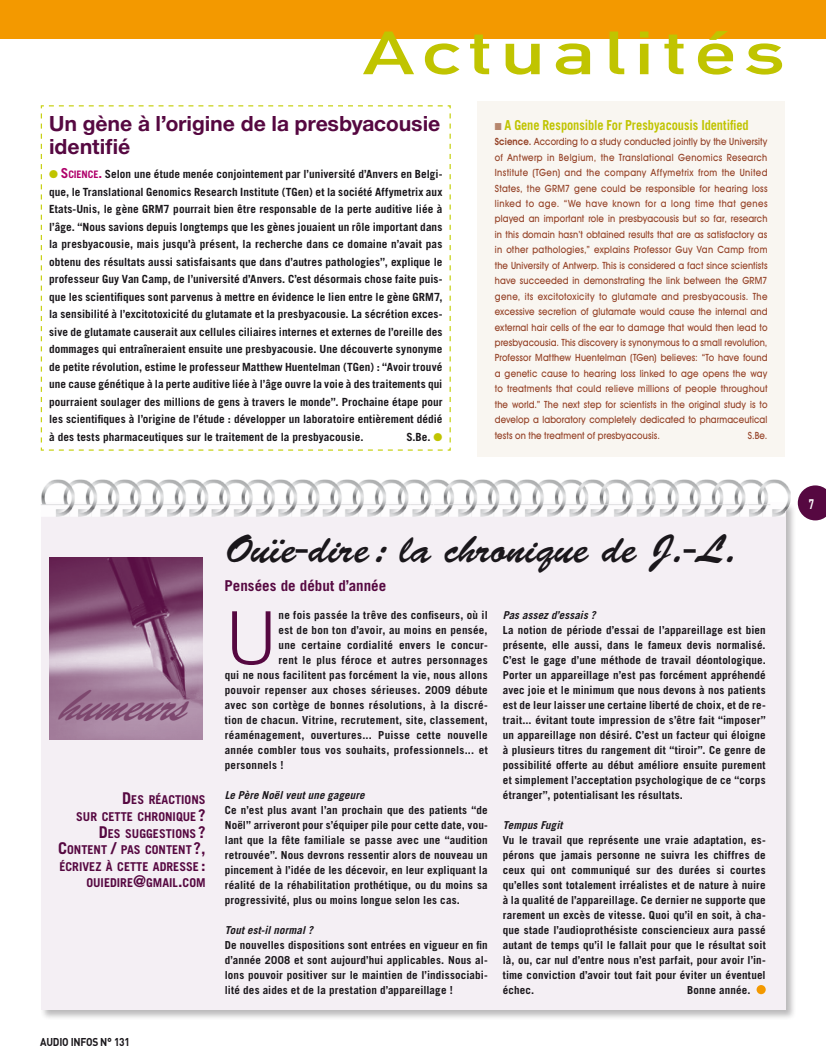
<style>
.page{position:relative;width:826px;height:1063px;background:#fff}
.page>*{position:absolute;margin:0;border:0;box-sizing:border-box;transform-origin:0 0}
.t1{font:300 73.38px "Trade Gothic";color:#560841}
.t2{font:60px "DIN Mittelschrift";letter-spacing:.1em;color:#c0c400;scale:1.4 1}
.t3{font:italic 46.25px "Brush Script";color:#7d476e;scale:.86 1}
.t4{font:40px "Brush Script";color:#1a171b}
.t5{font:700 22.5px/22.5px "Nimbus Sans Novus T";letter-spacing:-.005em;color:#560841}
.t6{font:700 15px "Trade Gothic";color:#560841}
.t7{font:700 13.75px "Trade Gothic";letter-spacing:-.005em;color:#c0c400;scale:.9 1}
.t8{font:700 13.75px "DIN";color:#fff;scale:.7 1}
.t9{font:700 12.25px/16.6px "Trade Gothic";color:#560841;text-align:right}
.t10{font:700 11.25px/17.5px "Trade Gothic";letter-spacing:.005em;color:#1a171b;text-align:justify}
.t11{font:700 11.25px "DIN";letter-spacing:-.02em;color:#1a171b;scale:.9 1}
.t12{font:700 11.12px/15px "Trade Gothic";letter-spacing:.025em;color:#1a171b;text-align:justify}
.t13{font:italic 700 11px "Trade Gothic";letter-spacing:.01em;color:#1a171b}
.t14{font:500 10px/15.5px "Avant Garde IT Cby BT";letter-spacing:.01em;color:#954227;text-align:justify;scale:.9 1}
.s1{color:#c0c400}
.s2{font-size:13.75px;color:#af006a}
.s3{font-size:10.25px;color:#af006a}
.s4{color:#b6866d}
.s5{font-weight:600}
.s6{font-size:16.25px}
</style>
<div class="page">
<hr style="left:0;top:0;width:1px;height:39px;background:#f39900">
<div style="left:1px;top:0;width:825px;height:39px;background:#f39900"></div>
<svg style="left:797px;top:485px;width:29px;height:35px"></svg>
<div style="left:40px;top:502px;width:756px;height:519px;background:#1a171b;opacity:.3"></div>
<div style="left:41px;top:503px;width:744px;height:507px;background:#f4eff4"></div>
<img style="left:41px;top:480px;width:749px;height:37px">
<img style="left:50px;top:558px;width:153px;height:181px">
<div style="left:756px;top:985px;width:9px;height:9px;background:#f39900;border-radius:50%"></div>
<div style="left:477px;top:102px;width:308px;height:355px;background:#f9f6f1"></div>
<svg style="left:40px;top:105px;width:411px;height:346px"></svg>
<h2 class="t2" style="left:363px;top:18px;width:303px">Actualités</h2>
<h3 class="t5" style="left:49px;top:112px;width:393px">Un gène à l’origine de la presbyacousie identifié</h3>
<p class="t10" style="left:49px;top:165px;width:395px"><span class="s1">●</span> <span class="s2">S</span><span class="s3">CIENCE</span><span class="s2">.</span> Selon une étude menée conjointement par l’université d’Anvers en Belgi&shy;que, le Translational Genomics Research Institute (TGen) et la société Affymetrix aux Etats-Unis, le gène GRM7 pourrait bien être responsable de la perte auditive liée à l’âge. “Nous savions depuis longtemps que les gènes jouaient un rôle important dans la presbyacousie, mais jusqu’à présent, la recherche dans ce domaine n’avait pas obtenu des résultats aussi satisfaisants que dans d’autres pathologies”, explique le professeur Guy Van Camp, de l’université d’Anvers. C’est désormais chose faite puis&shy;que les scientifiques sont parvenus à mettre en évidence le lien entre le gène GRM7, la sensibilité à l’excitotoxicité du glutamate et la presbyacousie. La sécrétion exces&shy;sive de glutamate causerait aux cellules ciliaires internes et externes de l’oreille des dommages qui entraîneraient ensuite une presbyacousie. Une découverte synonyme de petite révolution, estime le professeur Matthew Huentelman (TGen) : “Avoir trouvé une cause génétique à la perte auditive liée à l’âge ouvre la voie à des traitements qui pourraient soulager des millions de gens à travers le monde”. Prochaine étape pour les scientifiques à l’origine de l’étude : développer un laboratoire entièrement dédié à des tests pharmaceutiques sur le traitement de la presbyacousie.</p>
<p class="t10" style="left:406px;top:428px;width:38px">S.Be. <span class="s1">●</span></p>
<p class="t7" style="left:495px;top:116px;width:283px"><span class="s4">■</span> A Gene Responsible For Presbyacousis Identified</p>
<p class="t14" style="left:495px;top:134px;width:304px"><span class="s5">Science.</span> According to a study conducted jointly by the University of Antwerp in Belgium, the Translational Genomics Research Institute (TGen) and the company Affymetrix from the United States, the GRM7 gene could be responsible for hearing loss linked to age. “We have known for a long time that genes played an important role in presbyacousis but so far, research in this domain hasn’t obtained results that are as satisfactory as in other pathologies,” explains Professor Guy Van Camp from the University of Antwerp. This is considered a fact since scientists have succeeded in demonstrating the link between the GRM7 gene, its excitotoxicity to glutamate and presbyacousis. The excessive secretion of glutamate would cause the internal and external hair cells of the ear to damage that would then lead to presbyacousia. This discovery is synonymous to a small revolution, Professor Matthew Huentelman (TGen) believes: “To have found a genetic cause to hearing loss linked to age opens the way to treatments that could relieve millions of people throughout the world.” The next step for scientists in the original study is to develop a laboratory completely dedicated to pharmaceutical tests on the treatment of presbyacousis.</p>
<p class="t14" style="left:747px;top:427px;width:23px">S.Be.</p>
<h3 class="t4" style="left:226px;top:527px;width:512px">Ouïe-dire: la chronique de J.-L.</h3>
<h3 class="t3" style="left:58px;top:680px;width:183px">humeurs</h3>
<p class="t9" style="left:58px;top:791px;width:149px"><span class="s6">D</span>ES RÉACTIONS<br>SUR CETTE CHRONIQUE <span class="s6">?<br>D</span>ES SUGGESTIONS <span class="s6">?<br>C</span>ONTENT <span class="s6">/</span> PAS CONTENT <span class="s6">?,<br></span>ÉCRIVEZ À CETTE ADRESSE <span class="s6">:<br></span>OUIEDIRE<span class="s6">@</span>GMAIL<span class="s6">.</span>COM</p>
<p class="t11" style="left:40px;top:1035px;width:101px">AUDIO INFOS N° 131</p>
<h3 class="t6" style="left:224px;top:577px;width:163px">Pensées de début d’année</h3>
<h1 class="t1" style="left:225px;top:595px;width:54px">U</h1>
<p class="t12" style="left:278px;top:608px;width:211px">ne fois passée la trêve des confiseurs, où il</p>
<p class="t12" style="left:278px;top:623px;width:211px">est de bon ton d’avoir, au moins en pensée,</p>
<p class="t12" style="left:278px;top:638px;width:211px">une certaine cordialité envers le concur-</p>
<p class="t12" style="left:278px;top:653px;width:211px">rent le plus féroce et autres personnages</p>
<p class="t12" style="left:225px;top:668px;width:264px">qui ne nous facilitent pas forcément la vie, nous allons</p>
<p class="t12" style="left:225px;top:683px;width:264px">pouvoir repenser aux choses sérieuses. 2009 débute</p>
<p class="t12" style="left:225px;top:698px;width:264px">avec son cortège de bonnes résolutions, à la discré-</p>
<p class="t12" style="left:225px;top:713px;width:264px">tion de chacun. Vitrine, recrutement, site, classement,</p>
<p class="t12" style="left:225px;top:728px;width:264px">réaménagement, ouvertures... Puisse cette nouvelle</p>
<p class="t12" style="left:225px;top:743px;width:264px">année combler tous vos souhaits, professionnels... et</p>
<p class="t12" style="left:225px;top:758px;width:60px">personnels !</p>
<p class="t13" style="left:225px;top:789px;width:141px">Le Père Noël veut une gageure</p>
<p class="t12" style="left:225px;top:803px;width:264px">Ce n’est plus avant l’an prochain que des patients “de Noël” arriveront pour s’équiper pile pour cette date, vou&shy;lant que la fête familiale se passe avec une “audition retrouvée”. Nous devrons ressentir alors de nouveau un pincement à l’idée de les décevoir, en leur expliquant la réalité de la réhabilitation prothétique, ou du moins sa progressivité, plus ou moins longue selon les cas.</p>
<p class="t13" style="left:225px;top:924px;width:90px">Tout est-il normal ?</p>
<p class="t12" style="left:225px;top:938px;width:264px">De nouvelles dispositions sont entrées en vigueur en fin d’année 2008 et sont aujourd’hui applicables. Nous al&shy;lons pouvoir positiver sur le maintien de l’indissociabi&shy;lité des aides et de la prestation d’appareillage !</p>
<p class="t13" style="left:503px;top:609px;width:94px">Pas assez d’essais ?</p>
<p class="t12" style="left:503px;top:623px;width:264px">La notion de période d’essai de l’appareillage est bien présente, elle aussi, dans le fameux devis normalisé.<br>C’est le gage d’une méthode de travail déontologique.<br>Porter un appareillage n’est pas forcément appréhendé avec joie et le minimum que nous devons à nos patients est de leur laisser une certaine liberté de choix, et de re&shy;trait... évitant toute impression de s’être fait “imposer” un appareillage non désiré. C’est un facteur qui éloigne à plusieurs titres du rangement dit “tiroir”. Ce genre de possibilité offerte au début améliore ensuite purement et simplement l’acceptation psychologique de ce “corps étranger”, potentialisant les résultats.</p>
<p class="t13" style="left:503px;top:819px;width:61px">Tempus Fugit</p>
<p class="t12" style="left:503px;top:833px;width:264px">Vu le travail que représente une vraie adaptation, es&shy;pérons que jamais personne ne suivra les chiffres de ceux qui ont communiqué sur des durées si courtes qu’elles sont totalement irréalistes et de nature à nuire à la qualité de l’appareillage. Ce dernier ne supporte que rarement un excès de vitesse. Quoi qu’il en soit, à cha&shy;que stade l’audioprothésiste consciencieux aura passé autant de temps qu’il le fallait pour que le résultat soit là, ou, car nul d’entre nous n’est parfait, pour avoir l’in&shy;time conviction d’avoir tout fait pour éviter un éventuel échec.</p>
<p class="t12" style="left:687px;top:983px;width:65px">Bonne année.</p>
<p class="t8" style="left:808px;top:495px;width:9px">7</p>
</div>
